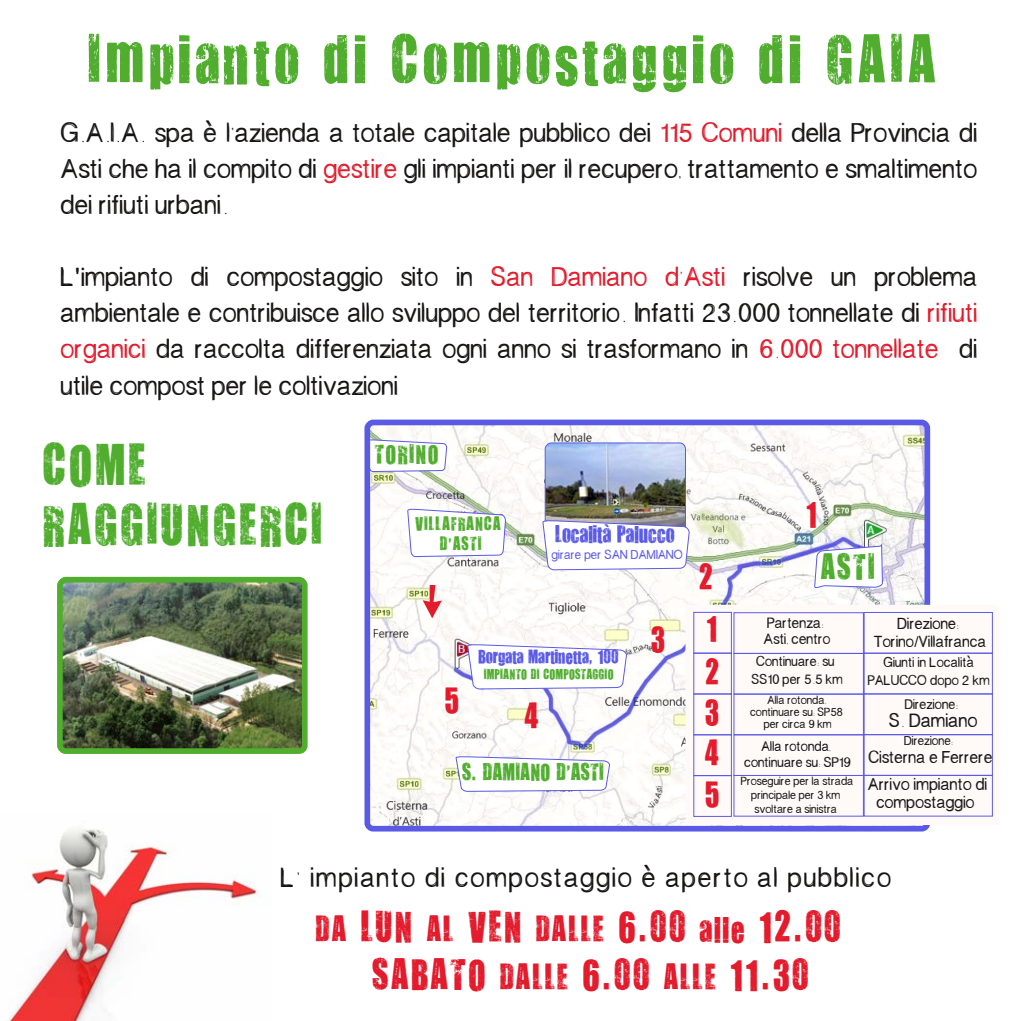
<style>
.page{position:relative;width:1021px;height:1021px;background:#fff}
.page>*{position:absolute;margin:0;border:0;box-sizing:border-box;transform-origin:0 0}
.t1{font:56px "You Are Loved";letter-spacing:.08em;color:#50ad2e}
.t2{font:48px/60px "You Are Loved";letter-spacing:.06em;color:#50ad2e}
.t3{font:36px/48px "You Are Loved";letter-spacing:.06em;color:#e31b2c}
.t4{font:30px/42.4px "You Are Loved";color:#e31b2c}
.t5{font:30px "You Are Loved";color:#50ad2e}
.t6{font:26px "sciallo";letter-spacing:.06em;color:#161413}
.t7{font:25.4px/36px "sciallo";color:#161413;text-align:justify}
.t8{font:22px "You Are Loved";letter-spacing:.06em;color:#50ad2e}
.t9{font:20px "You Are Loved";letter-spacing:.01em;color:#50ad2e}
.t10{font:20px "You Are Loved";color:#5a5ae7}
.t11{font:18px "sciallo";color:#161413}
.t12{font:16px/27.2px "sciallo";color:#161413}
.t13{font:16px "You Are Loved";color:#5a5ae7}
.t14{font:16px/20px "You Are Loved";letter-spacing:.06em;color:#50ad2e;text-align:center}
.t15{font:15px/18px "sciallo";color:#161413;text-align:center}
.t16{font:14px "sciallo";color:#161413}
.t17{font:13px/18px "sciallo";color:#161413;text-align:center}
.t18{font:12px "You Are Loved";letter-spacing:.02em;color:#50ad2e}
.t19{font:12px "sciallo";color:#5a5ae7}
.t20{font:12px "sciallo";color:#161413}
.t21{font:11px/14px "sciallo";color:#161413;text-align:center}
.s1{color:#e31b2c}
.s2{font-family:"Arial"}
.s3{font-size:15px}
.s4{font-size:30px}
</style>
<div class="page">
<img style="left:371px;top:426px;width:552px;height:398px">
<svg style="left:813px;top:542px;width:70px;height:48px"></svg>
<svg style="left:455px;top:755px;width:155px;height:37px"></svg>
<svg style="left:466px;top:642px;width:161px;height:48px"></svg>
<svg style="left:422px;top:585px;width:20px;height:33px"></svg>
<svg style="left:371px;top:438px;width:76px;height:34px"></svg>
<img style="left:60px;top:579px;width:244px;height:172px;border-radius:6px">
<div style="left:57px;top:577px;width:250px;height:177px;border:6px solid #50ad2e;border-radius:6px"></div>
<img style="left:9px;top:828px;width:248px;height:192px">
<div style="left:364px;top:419px;width:566px;height:412px;border:6px solid #5a5ae7;border-radius:6px"></div>
<div style="left:686px;top:605px;width:312px;height:219px;background:#fffaf7"></div>
<div style="left:693px;top:612px;width:38px;height:41px;border:1px solid #5a5ae7"></div>
<div style="left:734px;top:612px;width:129px;height:41px;border:1px solid #5a5ae7"></div>
<div style="left:864px;top:612px;width:128px;height:41px;border:1px solid #5a5ae7"></div>
<div style="left:693px;top:653px;width:38px;height:41px;border:1px solid #5a5ae7"></div>
<div style="left:734px;top:653px;width:129px;height:41px;border:1px solid #5a5ae7"></div>
<div style="left:864px;top:653px;width:128px;height:41px;border:1px solid #5a5ae7"></div>
<div style="left:693px;top:694px;width:38px;height:40px;border:1px solid #5a5ae7"></div>
<div style="left:734px;top:694px;width:129px;height:40px;border:1px solid #5a5ae7"></div>
<div style="left:864px;top:694px;width:128px;height:40px;border:1px solid #5a5ae7"></div>
<div style="left:693px;top:734px;width:38px;height:41px;border:1px solid #5a5ae7"></div>
<div style="left:734px;top:734px;width:129px;height:41px;border:1px solid #5a5ae7"></div>
<div style="left:864px;top:734px;width:128px;height:41px;border:1px solid #5a5ae7"></div>
<div style="left:693px;top:775px;width:38px;height:41px;border:1px solid #5a5ae7"></div>
<div style="left:734px;top:775px;width:129px;height:41px;border:1px solid #5a5ae7"></div>
<div style="left:864px;top:775px;width:128px;height:41px;border:1px solid #5a5ae7"></div>
<img style="left:545px;top:443px;width:140px;height:99px;border-radius:6px">
<div style="left:545px;top:443px;width:140px;height:99px;border:1px solid #5a5ae7;border-radius:6px"></div>
<svg style="left:542px;top:518px;width:148px;height:53px"></svg>
<svg style="left:407px;top:507px;width:99px;height:50px"></svg>
<h1 class="t1" style="left:87px;top:22px;width:849px">Impianto di Compostaggio di GAIA</h1>
<p class="t7" style="left:61px;top:116px;width:918px">G.A.I.A. spa è l'azienda a totale capitale pubblico dei <span class="s1">115 Comuni</span> della Provincia di Asti che ha il compito di <span class="s1">gestire</span> gli impianti per il recupero, trattamento e smaltimento dei rifiuti urbani.</p>
<p class="t7" style="left:61px;top:260px;width:918px">L<span class="s2">'i</span>mpianto di compostaggio sito in <span class="s1">San Damiano d'Asti</span> risolve un problema ambientale e contribuisce allo sviluppo del territorio. Infatti 23.000 tonnellate di <span class="s1">rifiuti organici</span> da raccolta differenziata ogni anno si trasformano in <span class="s1">6.000 tonnellate</span> di utile compost per le coltivazioni</p>
<h2 class="t2" style="left:43px;top:433px;width:281px">COME<br>RAGGIUNGERCI</h2>
<p class="t8" style="left:374px;top:440px;width:66px">TORINO</p>
<p class="t14" style="left:415px;top:513px;width:87px">VILLAFRANCA<br>D'ASTI</p>
<p class="t10" style="left:555px;top:521px;width:121px">Località Palucco</p>
<p class="t19" style="left:552px;top:549px;width:133px">girare per SAN DAMIANO</p>
<p class="t4" style="left:444px;top:678px;width:16px">5</p>
<p class="t13" style="left:478px;top:646px;width:142px">Borgata Martinetta, 100</p>
<p class="t18" style="left:483px;top:666px;width:131px">IMPIANTO DI COMPOSTAGGIO</p>
<p class="t4" style="left:524px;top:693px;width:16px">4</p>
<p class="t9" style="left:462px;top:758px;width:143px">S. DAMIANO D'ASTI</p>
<p class="t4" style="left:650px;top:617px;width:16px">3</p>
<p class="t4" style="left:698px;top:554px;width:15px">2</p>
<p class="t4" style="left:706px;top:605px;width:12px">1</p>
<p class="t4" style="left:705px;top:650px;width:15px">2</p>
<p class="t4" style="left:705px;top:689px;width:16px">3</p>
<p class="t4" style="left:704px;top:729px;width:16px">4<br>5</p>
<p class="t4" style="left:806px;top:492px;width:12px">1</p>
<p class="t5" style="left:820px;top:546px;width:56px">ASTI</p>
<p class="t16" style="left:767px;top:615px;width:58px">Partenza:</p>
<p class="t15" style="left:874px;top:615px;width:114px">Direzione:<br>Torino<span class="s2">/</span>Villafranca</p>
<p class="t16" style="left:763px;top:631px;width:69px">Asti, centro</p>
<p class="t17" style="left:751px;top:652px;width:93px">Continuare: su<br>SS10 per 5.5 km</p>
<p class="t17" style="left:884px;top:653px;width:92px">Giunti in Località</p>
<p class="t17" style="left:868px;top:671px;width:124px">PALUCCO dopo 2 km</p>
<p class="t21" style="left:750px;top:694px;width:94px;line-height:12px">Alla rotonda, continuare su: SP58</p>
<p class="t21" style="left:764px;top:717px;width:69px">per circa 9 km</p>
<p class="t17" style="left:744px;top:738px;width:108px;line-height:16px">Alla rotonda, continuare su: SP19</p>
<p class="t21" style="left:741px;top:774px;width:114px">Proseguire per la strada principale per 3 km svoltare a sinistra</p>
<p class="t17" style="left:905px;top:696px;width:55px">Direzione<span class="s3">:</span></p>
<p class="t11" style="left:889px;top:711px;width:90px">S. Damiano</p>
<p class="t20" style="left:904px;top:734px;width:50px">Direzione:</p>
<p class="t12" style="left:868px;top:743px;width:126px">Cisterna e Ferrere<br>Arrivo impianto di</p>
<p class="t12" style="left:876px;top:788px;width:100px">compostaggio</p>
<p class="t6" style="left:281px;top:863px;width:612px">L' impianto di compostaggio è aperto al pubblico</p>
<h3 class="t3" style="left:372px;top:901px;width:470px;text-indent:-57px"><span class="s4">DA</span> LUN <span class="s4">AL</span> VEN <span class="s4">DALLE</span> 6.00 <span class="s4">alle</span> 12.00<br>SABATO <span class="s4">DALLE</span> 6.00 <span class="s4">ALLE</span> 11.30</h3>
</div>
